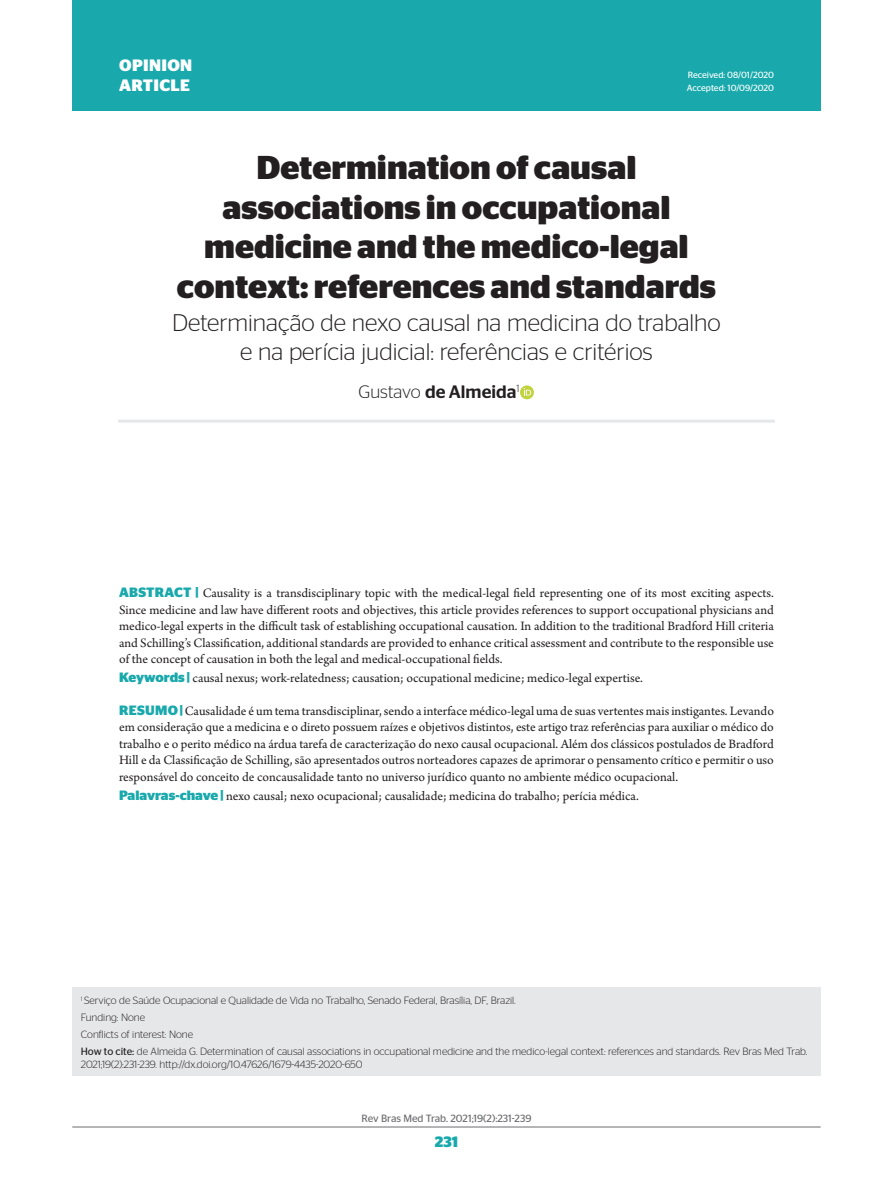
<style>
.page{position:relative;width:893px;height:1191px;background:#fff}
.page>*{position:absolute;margin:0;border:0;box-sizing:border-box;transform-origin:0 0}
.t1{font:700 33px/39.6px "Stag Sans";color:#231f20;text-align:center}
.t2{font:300 24px/28.8px "Stag Sans";color:#231f20;text-align:center}
.t3{font:500 18px "Stag Sans";color:#231f20}
.t4{font:700 16.5px/19.8px "Stag Sans";letter-spacing:.02em;color:#fff}
.t5{font:700 15px "Stag Sans";color:#19a9ac}
.t6{font:13.5px/16.5px "Arno Pro";color:#231f20;text-align:justify}
.t7{font:300 10.5px/16.8px "Stag Sans";color:#231f20}
.t8{font:10.5px "Stag Sans";color:#6c6d70}
.t9{font:9px/12.9px "Stag Sans";color:#fff}
.s1{font-weight:300}
.s2{font-family:"Stag Sans";font-weight:700;color:#19a9ac}
.s3{font-weight:400}
</style>
<div class="page">
<hr style="left:72px;top:1126px;width:749px;height:1px;background:#6c6d70">
<div style="left:72px;top:0;width:749px;height:110px;background:#19a9ac"></div>
<hr style="left:118px;top:419px;width:657px;height:3px;background:#e6e7e9">
<svg style="left:520px;top:385px;width:14px;height:14px"></svg>
<svg style="left:524px;top:388px;width:7px;height:7px"></svg>
<div style="left:72px;top:987px;width:749px;height:89px;background:#e6e7e9"></div>
<p class="t4" style="left:119px;top:56px;width:74px">Opinion<br>Article</p>
<p class="t9" style="left:687px;top:69px;width:89px">Received: 08/01/2020<br>Accepted: 10/09/2020</p>
<h1 class="t1" style="left:177px;top:148px;width:540px">Determination of causal associations in occupational medicine and the medico-legal context: references and standards</h1>
<h2 class="t2" style="left:172px;top:308px;width:550px">Determinação de nexo causal na medicina do trabalho e na perícia judicial: referências e critérios</h2>
<h3 class="t3" style="left:359px;top:382px;width:162px"><span class="s1">Gustavo</span> de Almeida<sup>1</sup></h3>
<p class="t6" style="left:119px;top:585px;width:656px"><span class="s2">Abstract |</span> Causality is a transdisciplinary topic with the medical-legal field representing one of its most exciting aspects.<br>Since medicine and law have different roots and objectives, this article provides references to support occupational physicians and medico-legal experts in the difficult task of establishing occupational causation. In addition to the traditional Bradford Hill criteria and Schilling’s Classification, additional standards are provided to enhance critical assessment and contribute to the responsible use of the concept of causation in both the legal and medical-occupational fields.</p>
<p class="t6" style="left:119px;top:670px;width:525px"><span class="s2">Keywords |</span> causal nexus; work-relatedness; causation; occupational medicine; medico-legal expertise.</p>
<p class="t6" style="left:119px;top:703px;width:656px"><span class="s2">Resumo |</span>Causalidade é um tema transdisciplinar, sendo a interface médico-legal uma de suas vertentes mais instigantes. Levando em consideração que a medicina e o direto possuem raízes e objetivos distintos, este artigo traz referências para auxiliar o médico do trabalho e o perito médico na árdua tarefa de caracterização do nexo causal ocupacional. Além dos clássicos postulados de Bradford Hill e da Classificação de Schilling, são apresentados outros norteadores capazes de aprimorar o pensamento crítico e permitir o uso responsável do conceito de concausalidade tanto no universo jurídico quanto no ambiente médico ocupacional.</p>
<p class="t6" style="left:119px;top:788px;width:521px"><span class="s2">Palavras-chave |</span> nexo causal; nexo ocupacional; causalidade; medicina do trabalho; perícia médica.</p>
<p class="t7" style="left:81px;top:992px;width:728px"><sup>1</sup> Serviço de Saúde Ocupacional e Qualidade de Vida no Trabalho, Senado Federal, Brasília, DF, Brazil.<br>Funding: None<br>Conflicts of interest: None<br><span class="s3">How to cite:</span> de Almeida G. Determination of causal associations in occupational medicine and the medico-legal context: references and standards. Rev Bras Med Trab.</p>
<p class="t7" style="left:81px;top:1055px;width:283px">2021;19(2):231-239. http://dx.doi.org/10.47626/1679-4435-2020-650</p>
<p class="t8" style="left:362px;top:1112px;width:171px">Rev Bras Med Trab. 2021;19(2):231-239</p>
<p class="t5" style="left:435px;top:1133px;width:25px">231</p>
</div>
